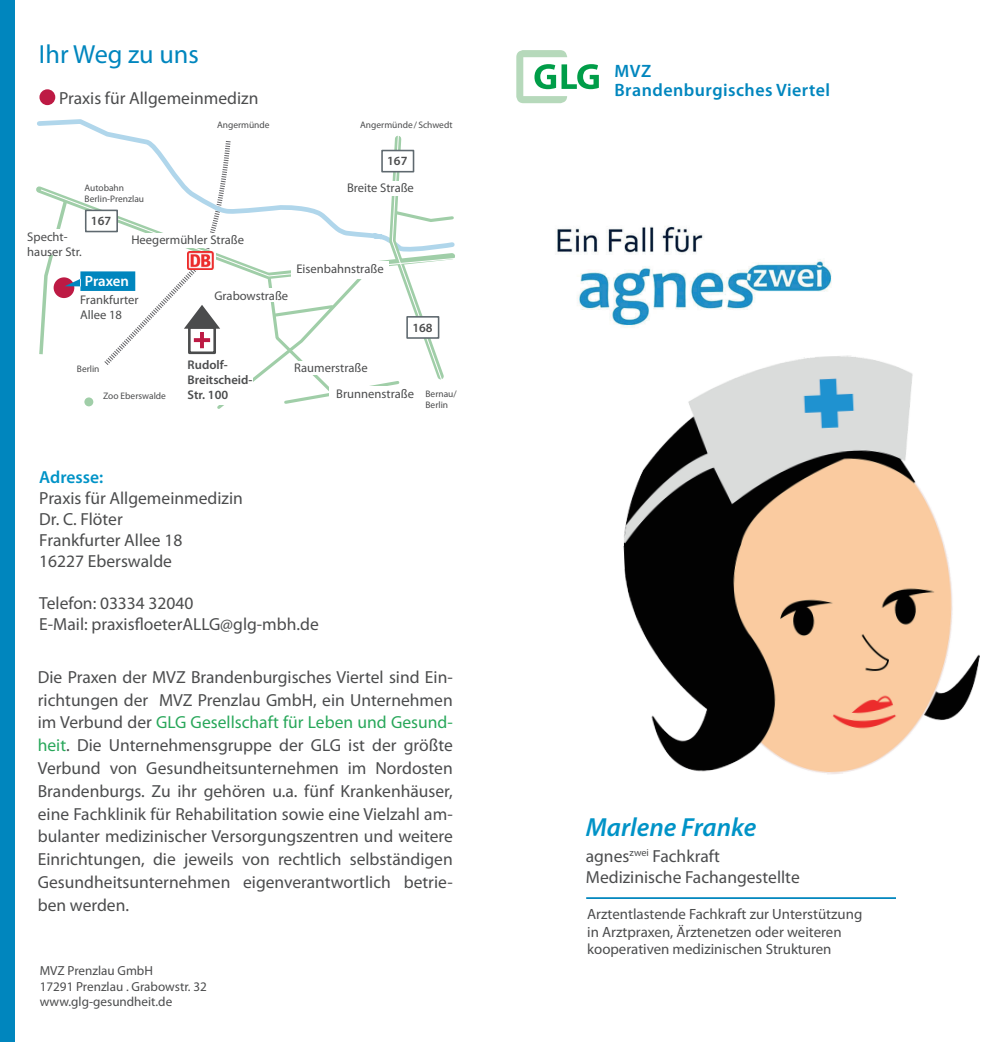
<style>
.page{position:relative;width:983px;height:1042px;background:#fff}
.page>*{position:absolute;margin:0;border:0;box-sizing:border-box;transform-origin:0 0}
.t1{font:italic 600 26.25px "Myriad Pro";color:#0093c7}
.t2{font:26.25px "Myriad Pro";color:#0086be}
.t3{font:600 17.85px/19.2px "Myriad Pro";letter-spacing:.025em;color:#0086be}
.t4{font:17.5px/22.8px "Myriad Pro";color:#4b4c4d}
.t5{font:600 17.5px "Myriad Pro";color:#0093c7}
.t6{font:14.88px/17.8px "Myriad Pro";color:#4b4c4d}
.t7{font:600 14.88px "Myriad Pro";letter-spacing:-.01em;color:#fff}
.t8{font:13.12px/15.8px "Myriad Pro";color:#4b4c4d}
.t9{font:12.6px/15px "Myriad Pro";color:#4b4c4d}
.t10{font:600 12.6px/15px "Myriad Pro";color:#4b4c4d}
.t11{font:9.45px/11.4px "Myriad Pro";color:#4b4c4d}
.s1{font-size:9.45px}
.s2{color:#28a75a}
</style>
<div class="page">
<div style="left:0;top:0;width:15px;height:1042px;background:#0086be"></div>
<svg style="left:516px;top:50px;width:82px;height:53px"></svg>
<div style="left:39px;top:89px;width:16px;height:16px;background:#bd1a44;border-radius:50%"></div>
<img style="left:557px;top:225px;width:275px;height:102px">
<svg style="left:36px;top:119px;width:70px;height:73px"></svg>
<svg style="left:37px;top:131px;width:418px;height:278px"></svg>
<div style="left:27px;top:229px;width:58px;height:26px;background:#fff"></div>
<div style="left:80px;top:293px;width:61px;height:29px;background:#fff"></div>
<img style="left:623px;top:355px;width:357px;height:419px">
<hr style="left:586px;top:897px;width:309px;height:2px;background:#0086be">
<h1 class="t2" style="left:39px;top:38px;width:161px">Ihr Weg zu uns</h1>
<p class="t4" style="left:59px;top:86px;width:201px">Praxis für Allgemeinmedizn</p>
<p class="t11" style="left:217px;top:119px;width:54px">Angermünde</p>
<p class="t11" style="left:360px;top:119px;width:94px">Angermünde/ Schwedt</p>
<p class="t11" style="left:84px;top:182px;width:61px">Autobahn<br>Berlin-Prenzlau</p>
<p class="t10" style="left:91px;top:213px;width:22px">167</p>
<p class="t9" style="left:27px;top:229px;width:56px">Specht&shy;hauser Str.</p>
<p class="t9" style="left:80px;top:292px;width:60px">Frankfurter<br>Allee 18</p>
<p class="t9" style="left:131px;top:232px;width:114px">Heegermühler Straße</p>
<p class="t7" style="left:85px;top:272px;width:46px">Praxen</p>
<p class="t9" style="left:214px;top:288px;width:75px">Grabowstraße</p>
<p class="t10" style="left:387px;top:153px;width:22px">167</p>
<p class="t9" style="left:347px;top:180px;width:68px">Breite Straße</p>
<p class="t9" style="left:296px;top:261px;width:89px">Eisenbahnstraße</p>
<p class="t10" style="left:412px;top:320px;width:22px">168</p>
<p class="t11" style="left:77px;top:363px;width:24px">Berlin</p>
<p class="t11" style="left:103px;top:390px;width:64px">Zoo Eberswalde</p>
<p class="t10" style="left:188px;top:357px;width:41px">Rudolf-</p>
<p class="t9" style="left:294px;top:360px;width:75px">Raumerstraße</p>
<p class="t10" style="left:188px;top:372px;width:66px">Breitscheid-<br>Str. 100</p>
<p class="t9" style="left:336px;top:386px;width:122px">Brunnenstraße <span class="s1">Bernau/</span></p>
<p class="t11" style="left:425px;top:399px;width:24px">Berlin</p>
<p class="t5" style="left:39px;top:466px;width:65px">Adresse:</p>
<p class="t4" style="left:39px;top:487px;width:205px;line-height:21px">Praxis für Allgemeinmedizin<br>Dr. C. Flöter<br>Frankfurter Allee 18<br>16227 Eberswalde</p>
<p class="t4" style="left:39px;top:592px;width:281px;line-height:21px">Telefon: 03334 32040<br>E-Mail: praxisfloeterALLG@glg-mbh.de</p>
<p class="t4" style="left:38px;top:665px;width:416px;text-align:justify">Die Praxen der MVZ Brandenburgisches Viertel sind Ein&shy;richtungen der MVZ Prenzlau GmbH, ein Unternehmen im Verbund der <span class="s2">GLG Gesellschaft für Leben und Gesund&shy;heit</span>. Die Unternehmensgruppe der GLG ist der größte Verbund von Gesundheitsunternehmen im Nordosten Brandenburgs. Zu ihr gehören u.a. fünf Krankenhäuser, eine Fachklinik für Rehabilitation sowie eine Vielzahl am&shy;bulanter medizinischer Versorgungszentren und weitere Einrichtungen, die jeweils von rechtlich selbständigen Gesundheitsunternehmen eigenverantwortlich betrie&shy;ben werden.</p>
<p class="t8" style="left:40px;top:962px;width:169px">MVZ Prenzlau GmbH<br>17291 Prenzlau . Grabowstr. 32 www.glg-gesundheit.de</p>
<p class="t3" style="left:614px;top:60px;width:217px">MVZ<br>Brandenburgisches Viertel</p>
<h1 class="t1" style="left:585px;top:810px;width:172px">Marlene Franke</h1>
<p class="t4" style="left:585px;top:845px;width:215px;line-height:21px">agnes<sup>zwei</sup> Fachkraft<br>Medizinische Fachangestellte</p>
<p class="t6" style="left:587px;top:904px;width:276px">Arztentlastende Fachkraft zur Unterstützung in Arztpraxen, Ärztenetzen oder weiteren kooperativen medizinischen Strukturen</p>
</div>
